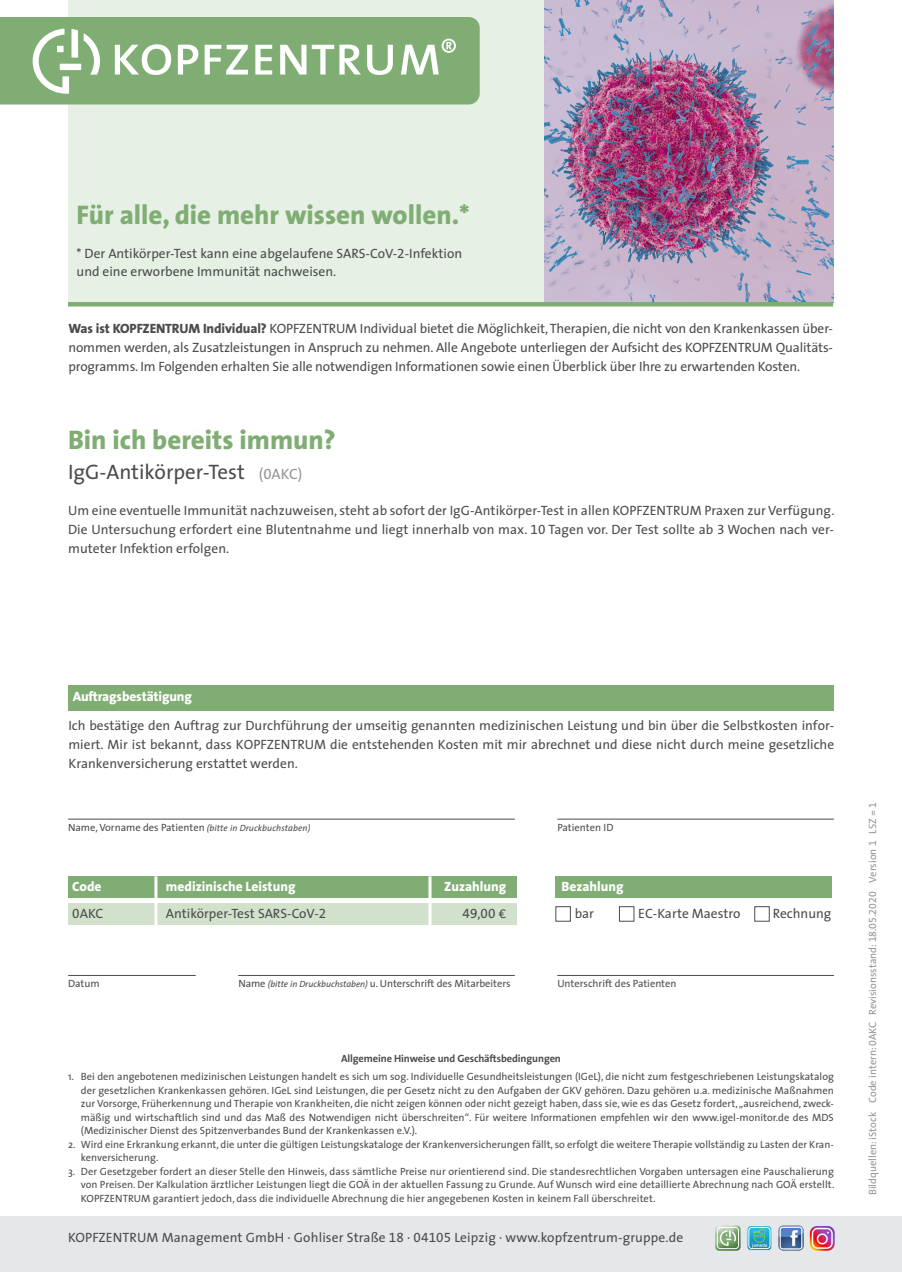
<style>
.page{position:relative;width:902px;height:1272px;background:#fff}
.page>*{position:absolute;margin:0;border:0;box-sizing:border-box;transform-origin:0 0}
.t1{font:800 27px "The Sans";color:#7fad73}
.t2{font:21px "The Sans";color:#4b4c4d}
.t3{font:13.5px/18.8px "The Sans";color:#4b4c4d;text-align:justify}
.t4{font:800 13.5px "The Sans";color:#fff}
.t5{font:13.5px "The Sans Expert";color:#4b4c4d}
.t6{font:10.5px/13.5px "The Sans";color:#4b4c4d;text-align:justify}
.t7{font:10.5px "The Sans";color:#939598}
.t8{font:700 10.5px "The Sans";letter-spacing:-.01em;color:#4b4c4d}
.s1{font-family:"The Sans Expert"}
.s2{font-weight:800}
.s3{font-size:15px;color:#939598}
.s4{font-family:"The Sans Expert";font-size:15px;color:#939598}
.s5{font-style:italic;font-size:9px}
.s6{font-family:"Calibri"}
</style>
<div class="page">
<div style="left:68px;top:0;width:765px;height:302px;background:#e7f0e4"></div>
<img style="left:544px;top:0;width:289px;height:302px">
<hr style="left:68px;top:975px;width:128px;height:1px;background:#4b4c4d">
<hr style="left:557px;top:975px;width:276px;height:1px;background:#4b4c4d">
<hr style="left:238px;top:975px;width:276px;height:1px;background:#4b4c4d">
<div style="left:68px;top:685px;width:766px;height:25px;background:#7fad73"></div>
<hr style="left:557px;top:818px;width:276px;height:1px;background:#4b4c4d">
<hr style="left:68px;top:818px;width:447px;height:1px;background:#4b4c4d">
<div style="left:754px;top:906px;width:15px;height:15px;border:1px solid #4b4c4d"></div>
<div style="left:619px;top:906px;width:15px;height:15px;border:1px solid #4b4c4d"></div>
<div style="left:555px;top:876px;width:277px;height:21px;background:#7fad73"></div>
<div style="left:68px;top:876px;width:448px;height:21px;background:#7fad73"></div>
<div style="left:68px;top:902px;width:448px;height:22px;background:#d2e1cc"></div>
<hr style="left:428px;top:876px;width:3px;height:49px;background:#fff">
<hr style="left:154px;top:876px;width:3px;height:49px;background:#fff">
<div style="left:0;top:1216px;width:901px;height:55px;background:#e6e7e9"></div>
<svg style="left:746px;top:1225px;width:26px;height:25px"></svg>
<img style="left:778px;top:1225px;width:25px;height:25px">
<img style="left:809px;top:1226px;width:25px;height:24px">
<div style="left:715px;top:1225px;width:25px;height:25px;background:#7fad73;opacity:.6"></div>
<svg style="left:716px;top:1226px;width:23px;height:23px"></svg>
<svg style="left:0;top:17px;width:479px;height:87px;background:#8fb785"></svg>
<hr style="left:68px;top:302px;width:765px;height:4px;background:#7fad73">
<p class="t1" style="left:77px;top:192px;width:394px">Für alle, die mehr wissen wollen.*</p>
<p class="t3" style="left:77px;top:243px;width:387px">* Der Antikörper-Test kann eine abgelaufene SARS-CoV-<span class="s1">2</span>-Infektion</p>
<p class="t3" style="left:77px;top:262px;width:261px">und eine erworbene Immunität nachweisen.</p>
<p class="t3" style="left:68px;top:319px;width:766px"><span class="s2">Was ist KOPFZENTRUM Individual?</span> KOPFZENTRUM Individual bietet die Möglichkeit, Therapien, die nicht von den Krankenkassen über&shy;nommen werden, als Zusatzleistungen in Anspruch zu nehmen. Alle Angebote unterliegen der Aufsicht des KOPFZENTRUM Qualitäts&shy;programms. Im Folgenden erhalten Sie alle notwendigen Informationen sowie einen Überblick über Ihre zu erwartenden Kosten.</p>
<p class="t1" style="left:68px;top:417px;width:269px">Bin ich bereits immun?</p>
<p class="t2" style="left:68px;top:454px;width:236px">IgG-Antikörper-Test <span class="s3">(</span><span class="s4">0</span><span class="s3">AKC)</span></p>
<p class="t3" style="left:68px;top:500px;width:767px">Um eine eventuelle Immunität nachzuweisen, steht ab sofort der IgG-Antikörper-Test in allen KOPFZENTRUM Praxen zur Verfügung.<br>Die Untersuchung erfordert eine Blutentnahme und liegt innerhalb von max. <span class="s1">10</span> Tagen vor. Der Test sollte ab <span class="s1">3</span> Wochen nach ver&shy;muteter Infektion erfolgen.</p>
<p class="t4" style="left:73px;top:685px;width:121px">Auftragsbestätigung</p>
<p class="t3" style="left:68px;top:716px;width:767px">Ich bestätige den Auftrag zur Durchführung der umseitig genannten medizinischen Leistung und bin über die Selbstkosten infor&shy;miert. Mir ist bekannt, dass KOPFZENTRUM die entstehenden Kosten mit mir abrechnet und diese nicht durch meine gesetzliche Krankenversicherung erstattet werden.</p>
<p class="t6" style="left:68px;top:820px;width:244px">Name, Vorname des Patienten <span class="s5">(bitte in Druckbuchstaben)</span></p>
<p class="t6" style="left:557px;top:820px;width:58px">Patienten ID</p>
<p class="t4" style="left:72px;top:875px;width:31px">Code</p>
<p class="t4" style="left:166px;top:875px;width:131px">medizinische Leistung</p>
<p class="t4" style="left:444px;top:875px;width:64px">Zuzahlung</p>
<p class="t4" style="left:561px;top:875px;width:64px">Bezahlung</p>
<p class="t3" style="left:72px;top:903px;width:33px"><span class="s1">0</span>AKC</p>
<p class="t3" style="left:166px;top:903px;width:162px">Antikörper-Test SARS-CoV-<span class="s1">2</span></p>
<p class="t5" style="left:462px;top:902px;width:45px">49,00 <span class="s6">€</span></p>
<p class="t3" style="left:574px;top:903px;width:21px">bar</p>
<p class="t3" style="left:638px;top:903px;width:104px">EC-Karte Maestro</p>
<p class="t3" style="left:772px;top:903px;width:60px">Rechnung</p>
<p class="t6" style="left:68px;top:976px;width:33px">Datum</p>
<p class="t6" style="left:238px;top:976px;width:274px">Name <span class="s5">(bitte in Druckbuchstaben)</span> u. Unterschrift des Mitarbeiters</p>
<p class="t6" style="left:557px;top:976px;width:121px">Unterschrift des Patienten</p>
<p class="t8" style="left:341px;top:1049px;width:221px">Allgemeine Hinweise und Geschäftsbedingungen</p>
<p class="t6" style="left:81px;top:1069px;width:754px;text-indent:-13px">1. Bei den angebotenen medizinischen Leistungen handelt es sich um sog. Individuelle Gesundheitsleistungen (IGeL), die nicht zum festgeschriebenen Leistungskatalog der gesetzlichen Krankenkassen gehören. IGeL sind Leistungen, die per Gesetz nicht zu den Aufgaben der GKV gehören. Dazu gehören u.a. medizinische Maßnahmen zur Vorsorge, Früherkennung und Therapie von Krankheiten, die nicht zeigen können oder nicht gezeigt haben, dass sie, wie es das Gesetz fordert, „ausreichend, zweck&shy;mäßig und wirtschaftlich sind und das Maß des Notwendigen nicht überschreiten“. Für weitere Informationen empfehlen wir den www.igel-monitor.de des MDS (Medizinischer Dienst des Spitzenverbandes Bund der Krankenkassen e.V.).</p>
<p class="t6" style="left:81px;top:1136px;width:754px;text-indent:-13px">2. Wird eine Erkrankung erkannt, die unter die gültigen Leistungskataloge der Krankenversicherungen fällt, so erfolgt die weitere Therapie vollständig zu Lasten der Kran&shy;kenversicherung.</p>
<p class="t6" style="left:81px;top:1163px;width:755px;text-indent:-13px">3. Der Gesetzgeber fordert an dieser Stelle den Hinweis, dass sämtliche Preise nur orientierend sind. Die standesrechtlichen Vorgaben untersagen eine Pauschalierung von Preisen. Der Kalkulation ärztlicher Leistungen liegt die GOÄ in der aktuellen Fassung zu Grunde. Auf Wunsch wird eine detaillierte Abrechnung nach GOÄ erstellt.<br>KOPFZENTRUM garantiert jedoch, dass die individuelle Abrechnung die hier angegebenen Kosten in keinem Fall überschreitet.</p>
<p class="t3" style="left:68px;top:1227px;width:616px">KOPFZENTRUM Management GmbH · Gohliser Straße <span class="s1">18</span> · <span class="s1">04105</span> Leipzig · www.kopfzentrum-gruppe.de</p>
<p class="t7" style="left:863px;top:1195px;width:395px;rotate:-90deg">Bildquellen: iStock Code intern: <span class="s1">0</span>AKC Revisionsstand: <span class="s1">18.05.2020</span> Version <span class="s1">1</span> LSZ = <span class="s1">1</span></p>
</div>
